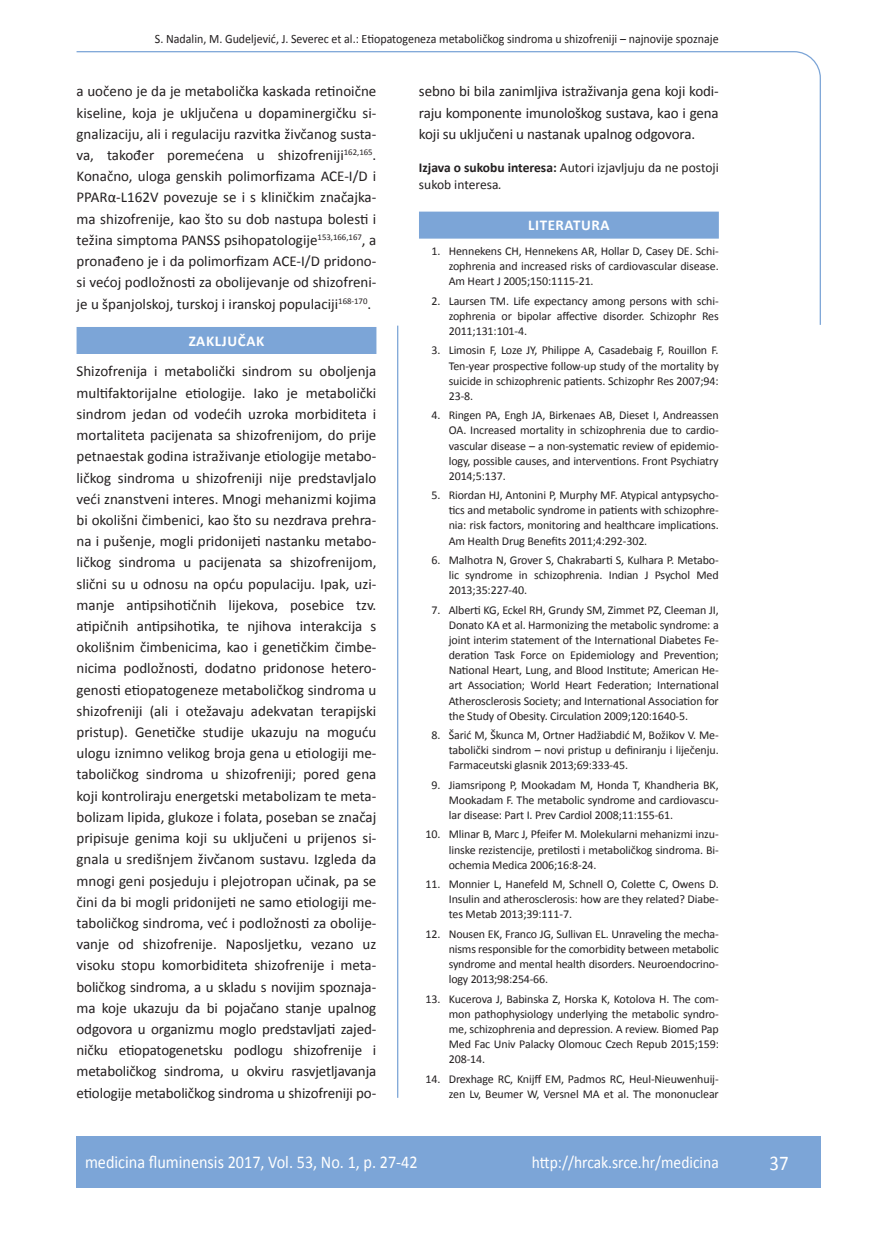
<style>
.page{position:relative;width:872px;height:1234px;background:#fff}
.page>*{position:absolute;margin:0;border:0;box-sizing:border-box;transform-origin:0 0}
.t1{font:21px "Calibri";color:#fff;scale:.9 1}
.t2{font:18px "Calibri";color:#fff;scale:.9 1}
.t3{font:17.25px "Calibri";color:#fff;scale:.9 1}
.t4{font:15px/21.1px "Calibri";letter-spacing:-.01em;color:#231f20;text-align:justify}
.t5{font:700 15px "Calibri";letter-spacing:.04em;color:#fff}
.t6{font:13.5px/16.6px "Calibri";color:#231f20}
.t7{font:12.75px "Calibri";color:#231f20;scale:.94 1}
.t8{font:12px/15.1px "Calibri";letter-spacing:-.01em;color:#231f20;text-align:justify}
.s1{font-weight:700}
.s2{font-style:italic}
</style>
<div class="page">
<svg style="left:76px;top:51px;width:745px;height:275px"></svg>
<hr style="left:397px;top:325px;width:1px;height:772px;background:#7ca5d7">
<div style="left:77px;top:1135px;width:744px;height:51px;background:#7ca5d7"></div>
<div style="left:77px;top:327px;width:299px;height:27px;background:#7ca5d7"></div>
<div style="left:419px;top:211px;width:300px;height:27px;background:#7ca5d7"></div>
<p class="t7" style="left:155px;top:30px;width:601px">S. Nadalin, M. Gudeljević, J. Severec et al.: Etiopatogeneza metaboličkog sindroma u shizofreniji – najnovije spoznaje</p>
<p class="t4" style="left:77px;top:80px;width:301px">a uočeno je da je metabolička kaskada retinoične kiseline, koja je uključena u dopaminergičku si&shy;gnalizaciju, ali i regulaciju razvitka živčanog susta&shy;va, također poremećena u shizofreniji<sup>162,165</sup>.<br>Konačno, uloga genskih polimorfizama ACE-I/D i PPARα-L162V povezuje se i s kliničkim značajka&shy;ma shizofrenije, kao što su dob nastupa bolesti i težina simptoma PANSS psihopatologije<sup>153,166,167</sup>, a pronađeno je i da polimorfizam ACE-I/D pridono&shy;si većoj podložnosti za obolijevanje od shizofreni&shy;je u španjolskoj, turskoj i iranskoj populaciji<sup>168-170</sup>.</p>
<p class="t5" style="left:189px;top:331px;width:35px">ZAKLJUČ</p>
<p class="t5" style="left:246px;top:331px;width:19px">AK</p>
<p class="t4" style="left:77px;top:360px;width:301px">Shizofrenija i metabolički sindrom su oboljenja multifaktorijalne etiologije. Iako je metabolički sindrom jedan od vodećih uzroka morbiditeta i mortaliteta pacijenata sa shizofrenijom, do prije petnaestak godina istraživanje etiologije metabo&shy;ličkog sindroma u shizofreniji nije predstavljalo veći znanstveni interes. Mnogi mehanizmi kojima bi okolišni čimbenici, kao što su nezdrava prehra&shy;na i pušenje, mogli pridonijeti nastanku metabo&shy;ličkog sindroma u pacijenata sa shizofrenijom, slični su u odnosu na opću populaciju. Ipak, uzi&shy;manje antipsihotičnih lijekova, posebice tzv. atipičnih antipsihotika, te njihova interakcija s okolišnim čimbenicima, kao i genetičkim čimbe&shy;nicima podložnosti, dodatno pridonose hetero&shy;genosti etiopatogeneze metaboličkog sindroma u shizofreniji (ali i otežavaju adekvatan terapijski pristup). Genetičke studije ukazuju na moguću ulogu iznimno velikog broja gena u etiologiji me&shy;taboličkog sindroma u shizofreniji; pored gena koji kontroliraju energetski metabolizam te meta&shy;bolizam lipida, glukoze i folata, poseban se značaj pripisuje genima koji su uključeni u prijenos si&shy;gnala u središnjem živčanom sustavu. Izgleda da mnogi geni posjeduju i plejotropan učinak, pa se čini da bi mogli pridonijeti ne samo etiologiji me&shy;taboličkog sindroma, već i podložnosti za obolije&shy;vanje od shizofrenije. Naposljetku, vezano uz visoku stopu komorbiditeta shizofrenije i meta&shy;boličkog sindroma, a u skladu s novijim spoznaja&shy;ma koje ukazuju da bi pojačano stanje upalnog odgovora u organizmu moglo predstavljati zajed&shy;ničku etiopatogenetsku podlogu shizofrenije i metaboličkog sindroma, u okviru rasvjetljavanja etiologije metaboličkog sindroma u shizofreniji po-</p>
<p class="t4" style="left:419px;top:80px;width:301px">sebno bi bila zanimljiva istraživanja gena koji kodi&shy;raju komponente imunološkog sustava, kao i gena koji su uključeni u nastanak upalnog odgovora.</p>
<p class="t6" style="left:419px;top:159px;width:301px"><span class="s1">Izjava o sukobu interesa:</span> Autori izjavljuju da ne postoji sukob interesa<span class="s2">.</span></p>
<p class="t5" style="left:528px;top:216px;width:83px">LIT ERATURA</p>
<p class="t8" style="left:449px;top:243px;width:271px;text-indent:-17px">1. Hennekens CH, Hennekens AR, Hollar D, Casey DE. Schi&shy;zophrenia and increased risks of cardiovascular disease.<br>Am Heart J 2005;150:1115-21.</p>
<p class="t8" style="left:449px;top:292px;width:271px;text-indent:-17px">2. Laursen TM. Life expectancy among persons with schi&shy;zophrenia or bipolar affective disorder. Schizophr Res 2011;131:101-4.</p>
<p class="t8" style="left:449px;top:342px;width:271px;text-indent:-17px">3. Limosin F, Loze JY, Philippe A, Casadebaig F, Rouillon F.<br>Ten-year prospective follow-up study of the mortality by suicide in schizophrenic patients. Schizophr Res 2007;94:<br>23-8.</p>
<p class="t8" style="left:449px;top:407px;width:271px;text-indent:-17px">4. Ringen PA, Engh JA, Birkenaes AB, Dieset I, Andreassen OA. Increased mortality in schizophrenia due to cardio&shy;vascular disease – a non-systematic review of epidemio&shy;logy, possible causes, and interventions. Front Psychiatry 2014;5:137.</p>
<p class="t8" style="left:449px;top:487px;width:271px;text-indent:-17px">5. Riordan HJ, Antonini P, Murphy MF. Atypical antypsycho&shy;tics and metabolic syndrome in patients with schizophre&shy;nia: risk factors, monitoring and healthcare implications.<br>Am Health Drug Benefits 2011;4:292-302.</p>
<p class="t8" style="left:449px;top:551px;width:271px;text-indent:-17px">6. Malhotra N, Grover S, Chakrabarti S, Kulhara P. Metabo&shy;lic syndrome in schizophrenia. Indian J Psychol Med 2013;35:227-40.</p>
<p class="t8" style="left:449px;top:601px;width:271px;text-indent:-17px">7. Alberti KG, Eckel RH, Grundy SM, Zimmet PZ, Cleeman JI, Donato KA et al. Harmonizing the metabolic syndrome: a joint interim statement of the International Diabetes Fe&shy;deration Task Force on Epidemiology and Prevention; National Heart, Lung, and Blood Institute; American He&shy;art Association; World Heart Federation; International Atherosclerosis Society; and International Association for the Study of Obesity. Circulation 2009;120:1640-5.</p>
<p class="t8" style="left:449px;top:726px;width:271px;text-indent:-17px">8. Šarić M, Škunca M, Ortner Hadžiabdić M, Božikov V. Me&shy;tabolički sindrom – novi pristup u definiranju i liječenju.<br>Farmaceutski glasnik 2013;69:333-45.</p>
<p class="t8" style="left:449px;top:776px;width:271px;text-indent:-17px">9. Jiamsripong P, Mookadam M, Honda T, Khandheria BK, Mookadam F. The metabolic syndrome and cardiovascu&shy;lar disease: Part I. Prev Cardiol 2008;11:155-61.</p>
<p class="t8" style="left:449px;top:826px;width:271px;text-indent:-23px">10. Mlinar B, Marc J, Pfeifer M. Molekularni mehanizmi inzu&shy;linske rezistencije, pretilosti i metaboličkog sindroma. Bi&shy;ochemia Medica 2006;16:8-24.</p>
<p class="t8" style="left:449px;top:875px;width:271px;text-indent:-23px">11. Monnier L, Hanefeld M, Schnell O, Colette C, Owens D.<br>Insulin and atherosclerosis: how are they related? Diabe&shy;tes Metab 2013;39:111-7.</p>
<p class="t8" style="left:449px;top:925px;width:271px;text-indent:-23px">12. Nousen EK, Franco JG, Sullivan EL. Unraveling the mecha&shy;nisms responsible for the comorbidity between metabolic syndrome and mental health disorders. Neuroendocrino&shy;logy 2013;98:254-66.</p>
<p class="t8" style="left:449px;top:990px;width:271px;text-indent:-23px">13. Kucerova J, Babinska Z, Horska K, Kotolova H. The com&shy;mon pathophysiology underlying the metabolic syndro&shy;me, schizophrenia and depression. A review. Biomed Pap Med Fac Univ Palacky Olomouc Czech Repub 2015;159:<br>208-14.</p>
<p class="t8" style="left:425px;top:1070px;width:295px;text-align:right">14. Drexhage RC, Knijff EM, Padmos RC, Heul-Nieuwenhuij&shy;zen Lv, Beumer W, Versnel MA et al. The mononuclear</p>
<h2 class="t2" style="left:85px;top:1150px;width:371px">medicina fluminensis 2017, Vol. 53, No. 1, p. 27-42</h2>
<h3 class="t3" style="left:532px;top:1151px;width:209px">http://hrcak.srce.hr/medicina</h3>
<h1 class="t1" style="left:769px;top:1149px;width:23px">37</h1>
</div>
